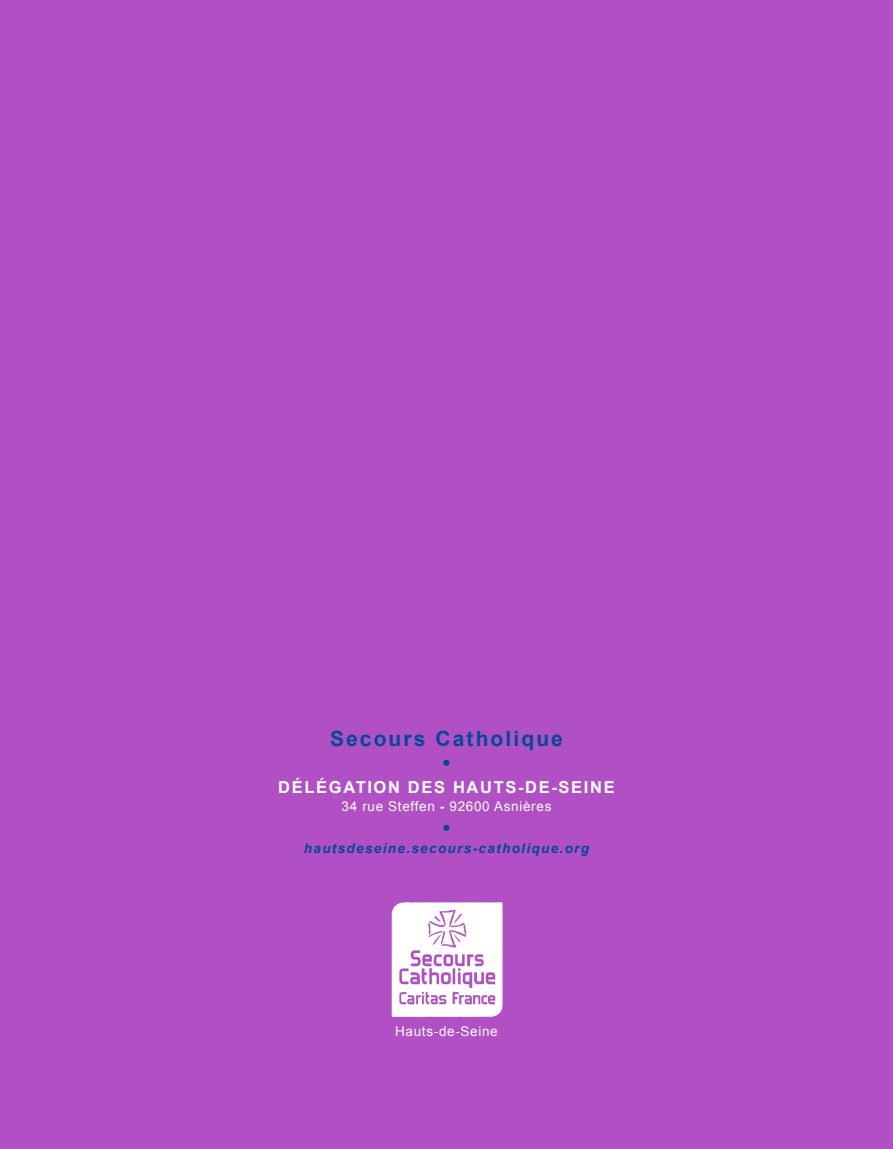
<style>
.page{position:relative;width:893px;height:1149px;background:#fff}
.page>*{position:absolute;margin:0;border:0;box-sizing:border-box;transform-origin:0 0}
.t1{font:700 21px/24px "Arial";letter-spacing:.1em;color:#004a98;text-align:center}
.t2{font:700 16.5px "Arial";letter-spacing:.1em;color:#fff}
.t3{font:13.5px "Arial";letter-spacing:.05em;color:#fff}
.t4{font:italic 700 13.5px "Arial";letter-spacing:.1em;color:#004a98}
.s1{font-weight:700}
</style>
<div class="page">
<div style="left:0;top:0;width:893px;height:1148px;background:#b14fc5"></div>
<img style="left:391px;top:902px;width:112px;height:116px">
<h1 class="t1" style="left:330px;top:727px;width:234px">Secours Catholique •</h1>
<p class="t2" style="left:278px;top:776px;width:338px">DÉLÉGATION DES HAUTS-DE-SEINE</p>
<p class="t3" style="left:342px;top:797px;width:211px">34 rue Steffen <span class="s1">-</span> 92600 Asnières</p>
<h1 class="t1" style="left:443px;top:816px;width:9px">•</h1>
<p class="t4" style="left:304px;top:839px;width:287px">hautsdeseine.secours-catholique.org</p>
<p class="t3" style="left:395px;top:1022px;width:104px">Hauts-de-Seine</p>
</div>
